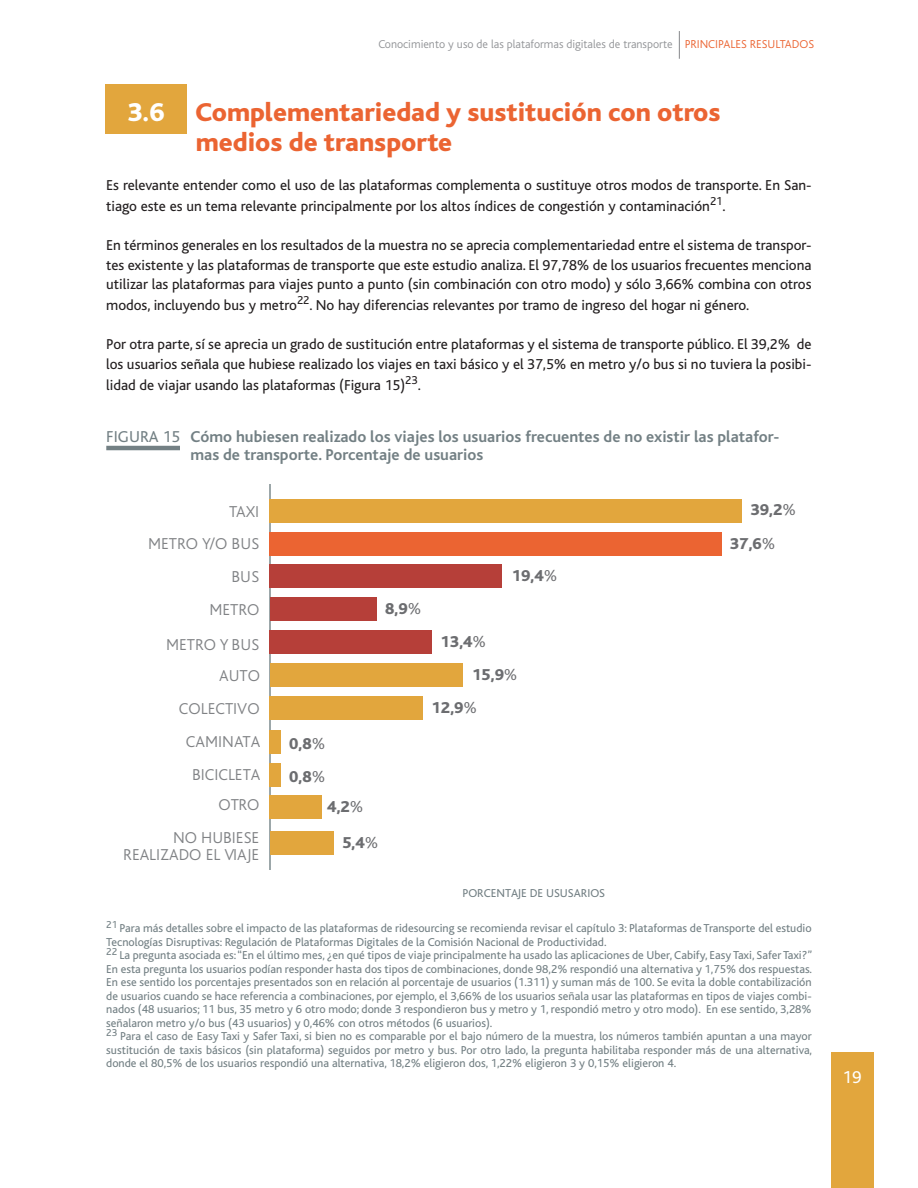
<style>
.page{position:relative;width:918px;height:1188px;background:#fff}
.page>*{position:absolute;margin:0;border:0;box-sizing:border-box;transform-origin:0 0}
.t1{font:800 27px/30px "Bliss";color:#eb6432}
.t2{font:18px "Bliss";color:#fff}
.t3{font:700 16.5px/18px "Bliss";color:#738084}
.t4{font:300 16.5px "Bliss";color:#808285}
.t5{font:800 16.5px "Bliss";color:#6c6d70}
.t6{font:16.5px "Bliss";color:#738084}
.t7{font:15px/19.5px "Bliss";color:#231f20}
.t8{font:12px/13.5px "Bliss";color:#738084}
.t9{font:300 12px "Bliss";color:#939598}
.s1{color:#eb6432}
.s2{color:#fff}
.s3{font-weight:300}
</style>
<div class="page">
<svg style="left:679px;top:31px;width:1px;height:28px"></svg>
<div style="left:831px;top:1052px;width:42px;height:136px;background:#e2a63d"></div>
<hr style="left:106px;top:446px;width:74px;height:4px;background:#738084">
<div style="left:106px;top:85px;width:81px;height:49px;background:#e2a63d"></div>
<hr style="left:269px;top:484px;width:1px;height:386px;background:#9ca7a9">
<div style="left:270px;top:499px;width:472px;height:24px;background:#e2a63d"></div>
<div style="left:270px;top:532px;width:452px;height:23px;background:#eb6432"></div>
<div style="left:270px;top:565px;width:232px;height:23px;background:#b63f39"></div>
<div style="left:270px;top:598px;width:107px;height:23px;background:#b63f39"></div>
<div style="left:270px;top:630px;width:162px;height:24px;background:#b63f39"></div>
<div style="left:270px;top:663px;width:193px;height:24px;background:#e2a63d"></div>
<div style="left:270px;top:696px;width:153px;height:23px;background:#e2a63d"></div>
<div style="left:270px;top:831px;width:64px;height:24px;background:#e2a63d"></div>
<div style="left:269px;top:796px;width:53px;height:23px;background:#e2a63d"></div>
<div style="left:270px;top:730px;width:11px;height:24px;background:#e2a63d"></div>
<div style="left:270px;top:764px;width:11px;height:23px;background:#e2a63d"></div>
<p class="t9" style="left:378px;top:37px;width:437px">Conocimiento y uso de las plataformas digitales de transporte <span class="s1">PRINCIPALES RESULTADOS</span></p>
<h1 class="t1" style="left:196px;top:98px;width:526px;text-indent:-68px"><span class="s2">3.6</span> Complementariedad y sustitución con otros medios de transporte</h1>
<p class="t7" style="left:106px;top:175px;width:707px;line-height:21px">Es relevante entender como el uso de las plataformas complementa o sustituye otros modos de transporte. En San&shy;tiago este es un tema relevante principalmente por los altos índices de congestión y contaminación<sup>21</sup>.</p>
<p class="t7" style="left:106px;top:236px;width:707px;text-align:justify">En términos generales en los resultados de la muestra no se aprecia complementariedad entre el sistema de transpor&shy;tes existente y las plataformas de transporte que este estudio analiza. El 97,78% de los usuarios frecuentes menciona utilizar las plataformas para viajes punto a punto (sin combinación con otro modo) y sólo 3,66% combina con otros</p>
<p class="t7" style="left:106px;top:296px;width:645px">modos, incluyendo bus y metro<sup>22</sup>. No hay diferencias relevantes por tramo de ingreso del hogar ni género.</p>
<p class="t7" style="left:106px;top:335px;width:707px">Por otra parte, sí se aprecia un grado de sustitución entre plataformas y el sistema de transporte público. El 39,2% de los usuarios señala que hubiese realizado los viajes en taxi básico y el 37,5% en metro y/o bus si no tuviera la posibi-</p>
<p class="t7" style="left:106px;top:375px;width:316px">lidad de viajar usando las plataformas (Figura 15)<sup>23</sup>.</p>
<h3 class="t6" style="left:106px;top:428px;width:75px">FIGURA 15</h3>
<h3 class="t3" style="left:190px;top:428px;width:590px">Cómo hubiesen realizado los viajes los usuarios frecuentes de no existir las platafor&shy;mas de transporte. Porcentaje de usuarios</h3>
<h3 class="t4" style="left:229px;top:503px;width:32px">TAXI</h3>
<h3 class="t5" style="left:751px;top:501px;width:47px">39,2<span class="s3">%</span></h3>
<h3 class="t4" style="left:148px;top:534px;width:113px">METRO Y/O BUS</h3>
<h3 class="t5" style="left:730px;top:535px;width:47px">37,6<span class="s3">%</span></h3>
<h3 class="t4" style="left:231px;top:568px;width:29px">BUS</h3>
<h3 class="t5" style="left:512px;top:567px;width:47px">19,4<span class="s3">%</span></h3>
<h3 class="t4" style="left:210px;top:601px;width:51px">METRO</h3>
<h3 class="t5" style="left:385px;top:600px;width:38px">8,9<span class="s3">%</span></h3>
<h3 class="t4" style="left:166px;top:635px;width:95px">METRO Y BUS</h3>
<h3 class="t5" style="left:441px;top:633px;width:47px">13,4<span class="s3">%</span></h3>
<h3 class="t4" style="left:219px;top:667px;width:42px">AUTO</h3>
<h3 class="t5" style="left:472px;top:666px;width:47px">15,9<span class="s3">%</span></h3>
<h3 class="t4" style="left:179px;top:700px;width:82px">COLECTIVO</h3>
<h3 class="t5" style="left:432px;top:699px;width:47px">12,9<span class="s3">%</span></h3>
<h3 class="t4" style="left:186px;top:733px;width:76px">CAMINATA</h3>
<h3 class="t5" style="left:289px;top:735px;width:38px">0,8<span class="s3">%</span></h3>
<h3 class="t4" style="left:192px;top:766px;width:70px">BICICLETA</h3>
<h3 class="t5" style="left:289px;top:768px;width:38px">0,8<span class="s3">%</span></h3>
<h3 class="t4" style="left:219px;top:796px;width:42px">OTRO</h3>
<h3 class="t5" style="left:327px;top:798px;width:38px">4,2<span class="s3">%</span></h3>
<h3 class="t4" style="left:173px;top:829px;width:88px">NO HUBIESE</h3>
<h3 class="t5" style="left:342px;top:834px;width:38px">5,4<span class="s3">%</span></h3>
<h3 class="t4" style="left:123px;top:845px;width:137px">REALIZADO EL VIAJE</h3>
<p class="t8" style="left:463px;top:886px;width:144px">PORCENTAJE DE USUSARIOS</p>
<p class="t8" style="left:106px;top:922px;width:707px"><sup>21</sup> Para más detalles sobre el impacto de las plataformas de ridesourcing se recomienda revisar el capítulo 3: Plataformas de Transporte del estudio Tecnologías Disruptivas: Regulación de Plataformas Digitales de la Comisión Nacional de Productividad.<br><sup>22</sup> La pregunta asociada es: “En el último mes, ¿en qué tipos de viaje principalmente ha usado las aplicaciones de Uber, Cabify, Easy Taxi, Safer Taxi?” En esta pregunta los usuarios podían responder hasta dos tipos de combinaciones, donde 98,2% respondió una alternativa y 1,75% dos respuestas.<br>En ese sentido los porcentajes presentados son en relación al porcentaje de usuarios (1.311) y suman más de 100. Se evita la doble contabilización de usuarios cuando se hace referencia a combinaciones, por ejemplo, el 3,66% de los usuarios señala usar las plataformas en tipos de viajes combi&shy;nados (48 usuarios; 11 bus, 35 metro y 6 otro modo; donde 3 respondieron bus y metro y 1, respondió metro y otro modo). En ese sentido, 3,28% señalaron metro y/o bus (43 usuarios) y 0,46% con otros métodos (6 usuarios).<br><sup>23</sup> Para el caso de Easy Taxi y Safer Taxi, si bien no es comparable por el bajo número de la muestra, los números también apuntan a una mayor sustitución de taxis básicos (sin plataforma) seguidos por metro y bus. Por otro lado, la pregunta habilitaba responder más de una alternativa, donde el 80,5% de los usuarios respondió una alternativa, 18,2% eligieron dos, 1,22% eligieron 3 y 0,15% eligieron 4.</p>
<h2 class="t2" style="left:843px;top:1068px;width:20px">19</h2>
</div>
